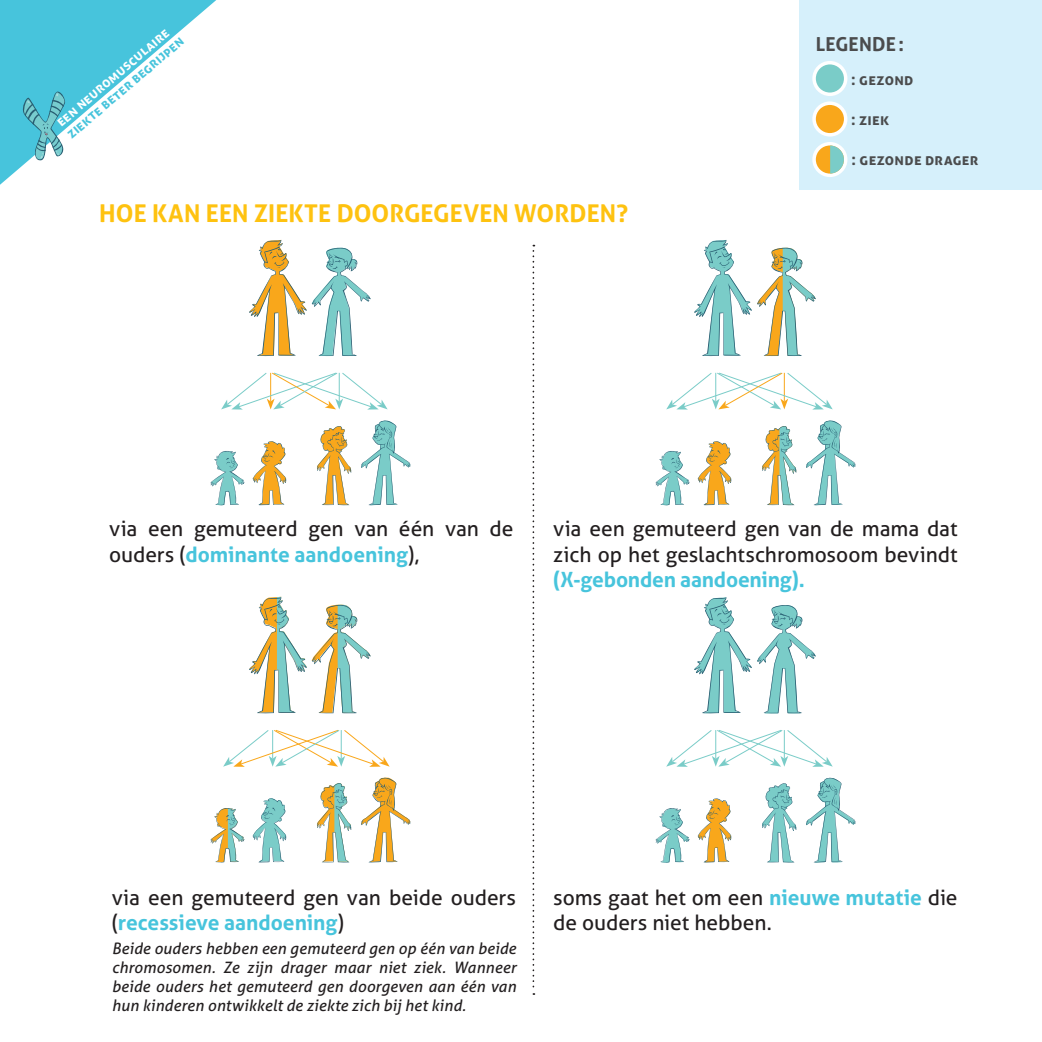
<style>
.page{position:relative;width:1042px;height:1042px;background:#fff}
.page>*{position:absolute;margin:0;border:0;box-sizing:border-box;transform-origin:0 0}
.t1{font:700 24.5px "Aller";letter-spacing:.005em;color:#fec210}
.t2{font:21px/25.2px "Aller";letter-spacing:-.005em;color:#231f20}
.t3{font:700 19.25px "Aller";letter-spacing:.01em;color:#4b4c4d}
.t4{font:italic 15.75px/18.9px "Aller";letter-spacing:.005em;color:#231f20;text-align:justify}
.t5{font:700 15.75px "Aller";letter-spacing:.025em;color:#4b4c4d}
.t6{font:700 14px/15.8px "Aller";color:#47c4dc}
.s1{color:#fff}
.s2{font-weight:700;color:#47c4dc}
</style>
<div class="page">
<svg style="left:221px;top:372px;width:167px;height:37px"></svg>
<svg style="left:223px;top:730px;width:167px;height:37px"></svg>
<svg style="left:666px;top:372px;width:167px;height:37px"></svg>
<svg style="left:666px;top:730px;width:167px;height:37px"></svg>
<svg style="left:532px;top:245px;width:2px;height:750px"></svg>
<div style="left:799px;top:0;width:243px;height:189px;background:#d6f0fb"></div>
<div style="left:814px;top:144px;width:31px;height:31px;background:#f9a71b;border-radius:50%"></div>
<div style="left:812px;top:142px;width:35px;height:35px;border:4px solid #fff;border-radius:50%"></div>
<svg style="left:830px;top:145px;width:14px;height:29px"></svg>
<div style="left:814px;top:103px;width:31px;height:32px;background:#f9a71b;border-radius:50%"></div>
<div style="left:812px;top:101px;width:35px;height:36px;border:4px solid #fff;border-radius:50%"></div>
<div style="left:814px;top:63px;width:31px;height:31px;background:#7accc8;border-radius:50%"></div>
<div style="left:812px;top:61px;width:35px;height:35px;border:4px solid #fff;border-radius:50%"></div>
<svg style="left:210px;top:808px;width:35px;height:55px"></svg>
<svg style="left:361px;top:777px;width:49px;height:85px"></svg>
<svg style="left:252px;top:798px;width:35px;height:64px"></svg>
<svg style="left:317px;top:783px;width:35px;height:79px"></svg>
<svg style="left:249px;top:597px;width:122px;height:116px"></svg>
<svg style="left:655px;top:451px;width:35px;height:54px"></svg>
<svg style="left:806px;top:420px;width:49px;height:86px"></svg>
<svg style="left:697px;top:441px;width:34px;height:64px"></svg>
<svg style="left:762px;top:426px;width:35px;height:79px"></svg>
<svg style="left:694px;top:240px;width:122px;height:116px"></svg>
<svg style="left:655px;top:808px;width:35px;height:55px"></svg>
<svg style="left:806px;top:777px;width:49px;height:86px"></svg>
<svg style="left:697px;top:798px;width:34px;height:64px"></svg>
<svg style="left:762px;top:783px;width:35px;height:79px"></svg>
<svg style="left:694px;top:597px;width:122px;height:116px"></svg>
<svg style="left:210px;top:451px;width:35px;height:54px"></svg>
<svg style="left:361px;top:420px;width:49px;height:86px"></svg>
<svg style="left:252px;top:441px;width:35px;height:64px"></svg>
<svg style="left:317px;top:426px;width:35px;height:79px"></svg>
<svg style="left:249px;top:240px;width:122px;height:116px"></svg>
<svg style="left:0;top:0;width:216px;height:185px"></svg>
<p class="t6" style="left:53px;top:118px;width:150px;rotate:-41deg"><span class="s1">een neuromusculaire </span>ziekte beter begr ijpen</p>
<p class="t1" style="left:99px;top:198px;width:530px">HOE KAN EEN ZIEKTE DOORGEGEVEN WORDEN ?</p>
<p class="t3" style="left:816px;top:33px;width:90px">LEGENDE:</p>
<p class="t5" style="left:851px;top:70px;width:64px">: gezond</p>
<p class="t5" style="left:851px;top:110px;width:39px">: ziek</p>
<p class="t5" style="left:851px;top:150px;width:128px">: gezonde drager</p>
<p class="t2" style="left:109px;top:516px;width:406px">via een gemuteerd gen van één van de ouders (<span class="s2">dominante aandoening</span>),</p>
<p class="t2" style="left:553px;top:516px;width:406px;text-align:justify">via een gemuteerd gen van de mama dat zich op het geslachtschromosoom bevindt <span class="s2">(X-gebonden aandoening).</span></p>
<p class="t2" style="left:112px;top:885px;width:406px">via een gemuteerd gen van beide ouders (<span class="s2">recessieve aandoening</span>)</p>
<p class="t4" style="left:112px;top:939px;width:406px">Beide ouders hebben een gemuteerd gen op één van beide chromosomen. Ze zijn drager maar niet ziek. Wanneer beide ouders het gemuteerd gen doorgeven aan één van hun kinderen ontwikkelt de ziekte zich bij het kind.</p>
<p class="t2" style="left:553px;top:885px;width:406px">soms gaat het om een <span class="s2">nieuwe mutatie</span> die de ouders niet hebben.</p>
</div>
